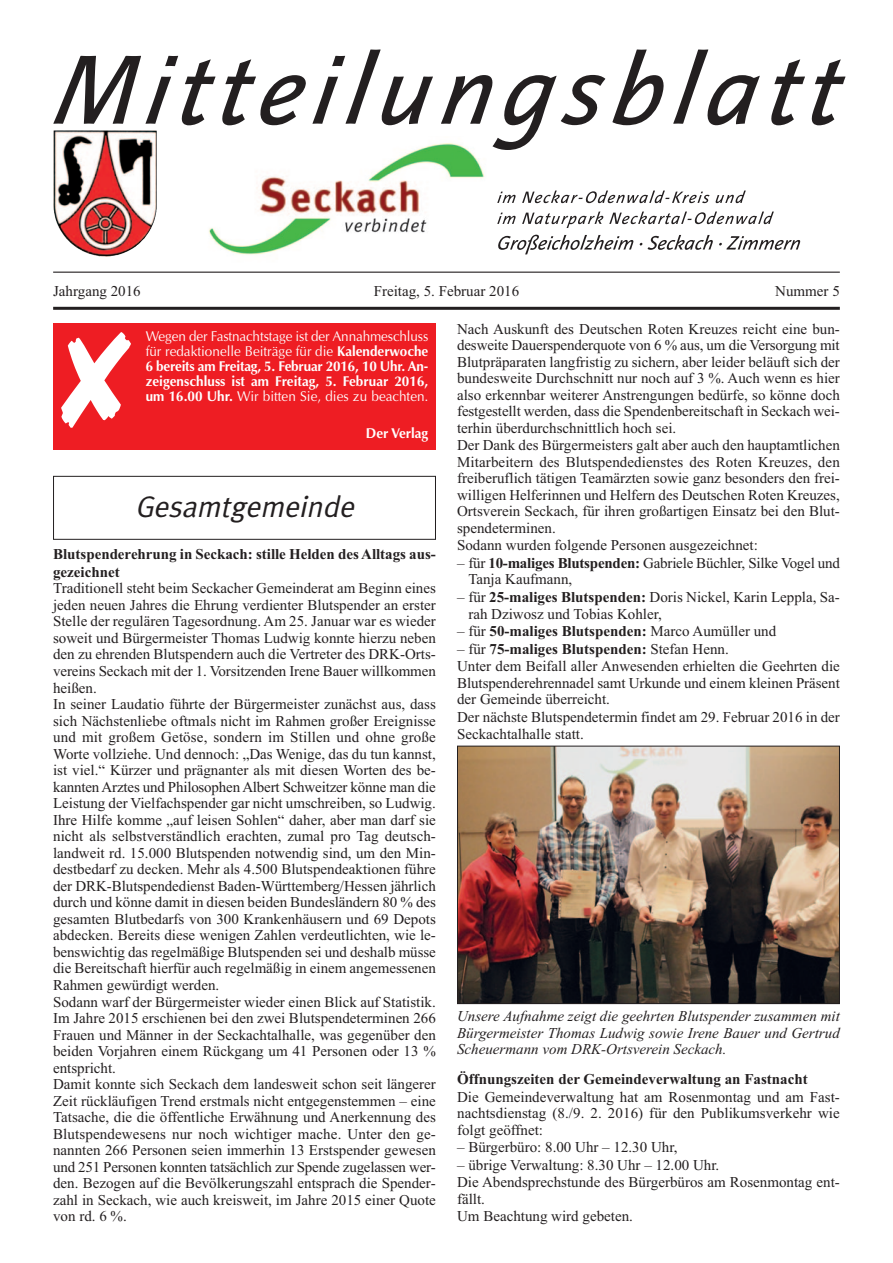
<style>
.page{position:relative;width:893px;height:1263px;background:#fff}
.page>*{position:absolute;margin:0;border:0;box-sizing:border-box;transform-origin:0 0}
.t1{font:italic 30px "Meta";color:#231f20}
.t2{font:15px/16.5px "Times";color:#231f20}
.t3{font:700 15px/18px "Times";color:#231f20}
.t4{font:italic 15px/16.5px "Times";color:#231f20;text-align:justify}
.t5{font:700 14.25px/15px "Optima";color:#fff;text-align:justify;scale:.95 1}
.s1{font-weight:400}
.s2{font-weight:700}
</style>
<div class="page">
<div style="left:53px;top:476px;width:383px;height:64px;border:1px solid #231f20"></div>
<img style="left:459px;top:748px;width:379px;height:254px">
<div style="left:457px;top:746px;width:383px;height:258px;border:1px solid #231f20"></div>
<svg style="left:811px;top:59px;width:34px;height:66px"></svg>
<svg style="left:53px;top:49px;width:752px;height:205px"></svg>
<hr style="left:53px;top:272px;width:787px;height:1px;background:#231f20">
<hr style="left:53px;top:307px;width:787px;height:3px;background:#231f20">
<img style="left:54px;top:131px;width:103px;height:126px">
<img style="left:198px;top:136px;width:288px;height:119px">
<div style="left:53px;top:323px;width:383px;height:126px;background:#ee1d23"></div>
<svg style="left:61px;top:332px;width:70px;height:96px"></svg>
<p class="t2" style="left:53px;top:284px;width:89px">Jahrgang 2016</p>
<p class="t2" style="left:374px;top:284px;width:147px">Freitag, 5. Februar 2016</p>
<p class="t2" style="left:775px;top:284px;width:66px">Nummer 5</p>
<p class="t5" style="left:146px;top:330px;width:299px"><span class="s1">Wegen der Fastnachtstage ist der Annahmeschluss für redaktionelle Beiträge für die</span> Kalenderwoche 6 bereits am Freitag, 5. Februar 2016, 10 Uhr. An&shy;zeigenschluss ist am Freitag, 5. Februar 2016, um 16.00 Uhr. <span class="s1">Wir bitten Sie, dies zu beachten.</span></p>
<p class="t5" style="left:366px;top:427px;width:67px">Der Verlag</p>
<p class="t2" style="left:457px;top:322px;width:384px">Nach Auskunft des Deutschen Roten Kreuzes reicht eine bun&shy;desweite Dauerspenderquote von 6 % aus, um die Versorgung mit Blutpräparaten langfristig zu sichern, aber leider beläuft sich der bundesweite Durchschnitt nur noch auf 3 %. Auch wenn es hier also erkennbar weiterer Anstrengungen bedürfe, so könne doch festgestellt werden, dass die Spendenbereitschaft in Seckach wei&shy;terhin überdurchschnittlich hoch sei.<br>Der Dank des Bürgermeisters galt aber auch den hauptamtlichen Mitarbeitern des Blutspendedienstes des Roten Kreuzes, den freiberuflich tätigen Teamärzten sowie ganz besonders den frei&shy;willigen Helferinnen und Helfern des Deutschen Roten Kreuzes, Ortsverein Seckach, für ihren großartigen Einsatz bei den Blut&shy;spendeterminen.<br>Sodann wurden folgende Personen ausgezeichnet:</p>
<p class="t2" style="left:468px;top:556px;width:373px;text-indent:-11px">– für <span class="s2">10-maliges Blutspenden:</span> Gabriele Büchler, Silke Vogel und<br>Tanja Kaufmann,</p>
<p class="t2" style="left:468px;top:590px;width:373px;text-indent:-11px">– für <span class="s2">25-maliges Blutspenden:</span> Doris Nickel, Karin Leppla, Sa&shy;rah Dziwosz und Tobias Kohler,</p>
<p class="t3" style="left:457px;top:624px;width:321px"><span class="s1">– für</span> 50-maliges Blutspenden: <span class="s1">Marco Aumüller und</span></p>
<p class="t2" style="left:457px;top:642px;width:384px;line-height:17px">– für <span class="s2">75-maliges Blutspenden:</span> Stefan Henn.<br>Unter dem Beifall aller Anwesenden erhielten die Geehrten die Blutspenderehrennadel samt Urkunde und einem kleinen Präsent der Gemeinde überreicht.<br>Der nächste Blutspendetermin findet am 29. Februar 2016 in der Seckachtalhalle statt.</p>
<h1 class="t1" style="left:135px;top:495px;width:226px">Gesamtgemeinde</h1>
<p class="t3" style="left:53px;top:546px;width:384px">Blutspenderehrung in Seckach: stille Helden des Alltags aus&shy;gezeichnet</p>
<p class="t2" style="left:53px;top:582px;width:384px">Traditionell steht beim Seckacher Gemeinderat am Beginn eines jeden neuen Jahres die Ehrung verdienter Blutspender an erster Stelle der regulären Tagesordnung. Am 25. Januar war es wieder soweit und Bürgermeister Thomas Ludwig konnte hierzu neben den zu ehrenden Blutspendern auch die Vertreter des DRK-Orts&shy;vereins Seckach mit der 1. Vorsitzenden Irene Bauer willkommen heißen.<br>In seiner Laudatio führte der Bürgermeister zunächst aus, dass sich Nächstenliebe oftmals nicht im Rahmen großer Ereignisse und mit großem Getöse, sondern im Stillen und ohne große Worte vollziehe. Und dennoch: „Das Wenige, das du tun kannst, ist viel.“ Kürzer und prägnanter als mit diesen Worten des be&shy;kannten Arztes und Philosophen Albert Schweitzer könne man die Leistung der Vielfachspender gar nicht umschreiben, so Ludwig.<br>Ihre Hilfe komme „auf leisen Sohlen“ daher, aber man darf sie nicht als selbstverständlich erachten, zumal pro Tag deutsch&shy;landweit rd. 15.000 Blutspenden notwendig sind, um den Min&shy;destbedarf zu decken. Mehr als 4.500 Blutspendeaktionen führe der DRK-Blutspendedienst Baden-Württemberg/Hessen jährlich durch und könne damit in diesen beiden Bundesländern 80 % des gesamten Blutbedarfs von 300 Krankenhäusern und 69 Depots abdecken. Bereits diese wenigen Zahlen verdeutlichten, wie le&shy;benswichtig das regelmäßige Blutspenden sei und deshalb müsse die Bereitschaft hierfür auch regelmäßig in einem angemessenen Rahmen gewürdigt werden.<br>Sodann warf der Bürgermeister wieder einen Blick auf Statistik.<br>Im Jahre 2015 erschienen bei den zwei Blutspendeterminen 266<br>Frauen und Männer in der Seckachtalhalle, was gegenüber den beiden Vorjahren einem Rückgang um 41 Personen oder 13 % entspricht.<br>Damit konnte sich Seckach dem landesweit schon seit längerer Zeit rückläufigen Trend erstmals nicht entgegenstemmen – eine Tatsache, die die öffentliche Erwähnung und Anerkennung des Blutspendewesens nur noch wichtiger mache. Unter den ge&shy;nannten 266 Personen seien immerhin 13 Erstspender gewesen und 251 Personen konnten tatsächlich zur Spende zugelassen wer&shy;den. Bezogen auf die Bevölkerungszahl entsprach die Spender&shy;zahl in Seckach, wie auch kreisweit, im Jahre 2015 einer Quote von rd. 6 %.</p>
<p class="t4" style="left:457px;top:1009px;width:384px">Unsere Aufnahme zeigt die geehrten Blutspender zusammen mit Bürgermeister Thomas Ludwig sowie Irene Bauer und Gertrud Scheuermann vom DRK-Ortsverein Seckach.</p>
<p class="t3" style="left:457px;top:1071px;width:352px">Öffnungszeiten der Gemeindeverwaltung an Fastnacht</p>
<p class="t2" style="left:457px;top:1090px;width:384px;text-align:justify">Die Gemeindeverwaltung hat am Rosenmontag und am Fast&shy;nachtsdienstag (8./9. 2. 2016) für den Publikumsverkehr wie folgt geöffnet:</p>
<p class="t2" style="left:457px;top:1140px;width:222px">– Bürgerbüro: 8.00 Uhr – 12.30 Uhr,</p>
<p class="t2" style="left:457px;top:1157px;width:384px;line-height:17.2px">– übrige Verwaltung: 8.30 Uhr – 12.00 Uhr.<br>Die Abendsprechstunde des Bürgerbüros am Rosenmontag ent&shy;fällt.<br>Um Beachtung wird gebeten.</p>
</div>
